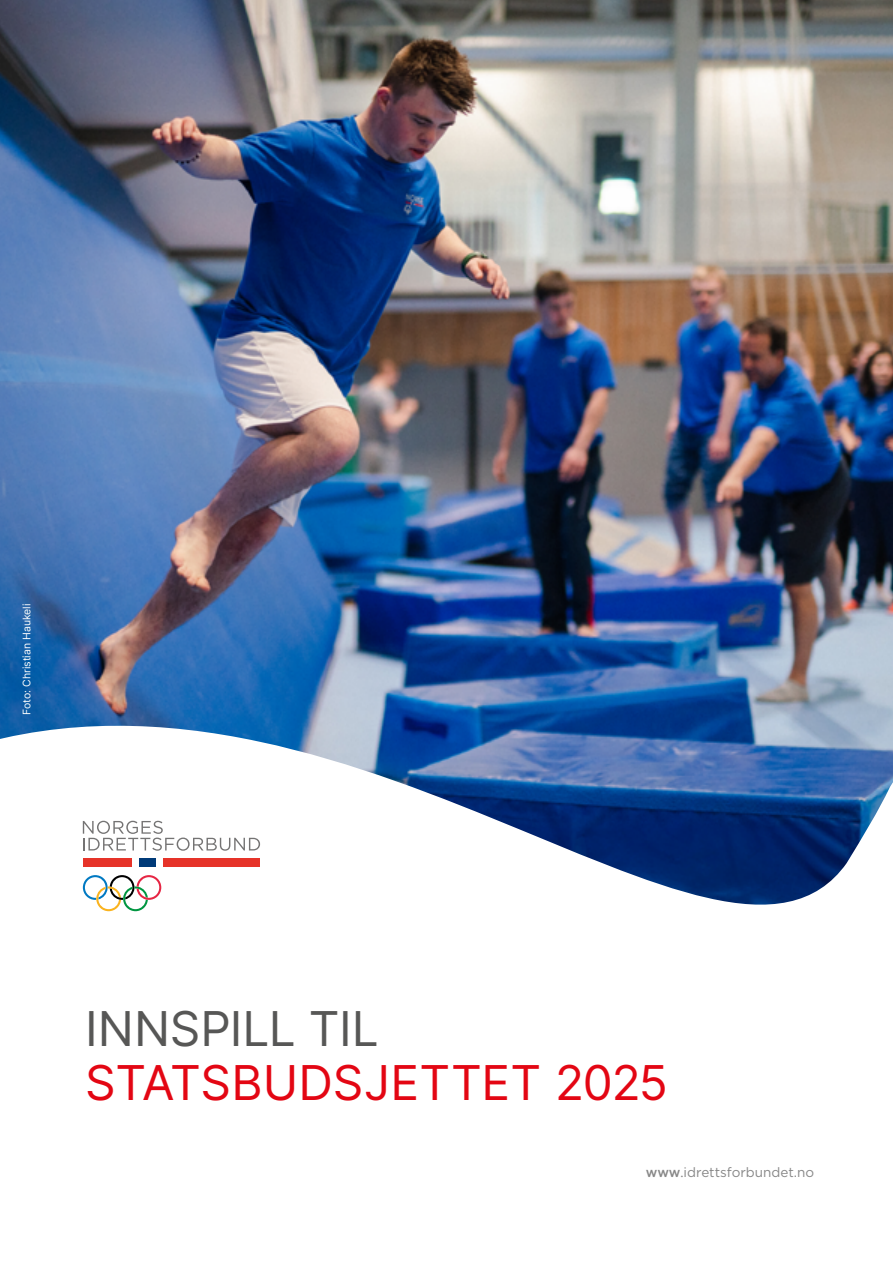
<style>
.page{position:relative;width:893px;height:1263px;background:#fff}
.page>*{position:absolute;margin:0;border:0;box-sizing:border-box;transform-origin:0 0}
.t1{font:48px "Inter";letter-spacing:-.005em;color:#e30613}
.t2{font:48px "Inter";color:#575756}
.t3{font:13.5px "Gotham";color:#878787}
.t4{font:10.5px "Inter";color:#fff}
.s1{font-weight:500}
.s2{font-family:"Chronicle Text G1"}
</style>
<div class="page">
<img style="left:0;top:0;width:893px;height:726px">
<svg style="left:0;top:726px;width:893px;height:186px"></svg>
<svg style="left:83px;top:821px;width:177px;height:30px"></svg>
<div style="left:130px;top:859px;width:34px;height:8px;background:#fff"></div>
<div style="left:83px;top:859px;width:48px;height:8px;background:#e63329"></div>
<div style="left:163px;top:859px;width:97px;height:8px;background:#e63329"></div>
<div style="left:139px;top:859px;width:16px;height:8px;background:#003a78"></div>
<svg style="left:83px;top:875px;width:78px;height:36px"></svg>
<p class="t4" style="left:19px;top:715px;width:113px;rotate:-90deg">Foto: Christian Haukeli</p>
<h1 class="t2" style="left:85px;top:993px;width:295px">INNSPILL TIL</h1>
<h1 class="t1" style="left:85px;top:1047px;width:584px">STATSBUDSJETTET 2025</h1>
<p class="t3" style="left:646px;top:1163px;width:170px"><span class="s1">www</span><span class="s2">.</span>idrettsforbundet.no</p>
</div>
